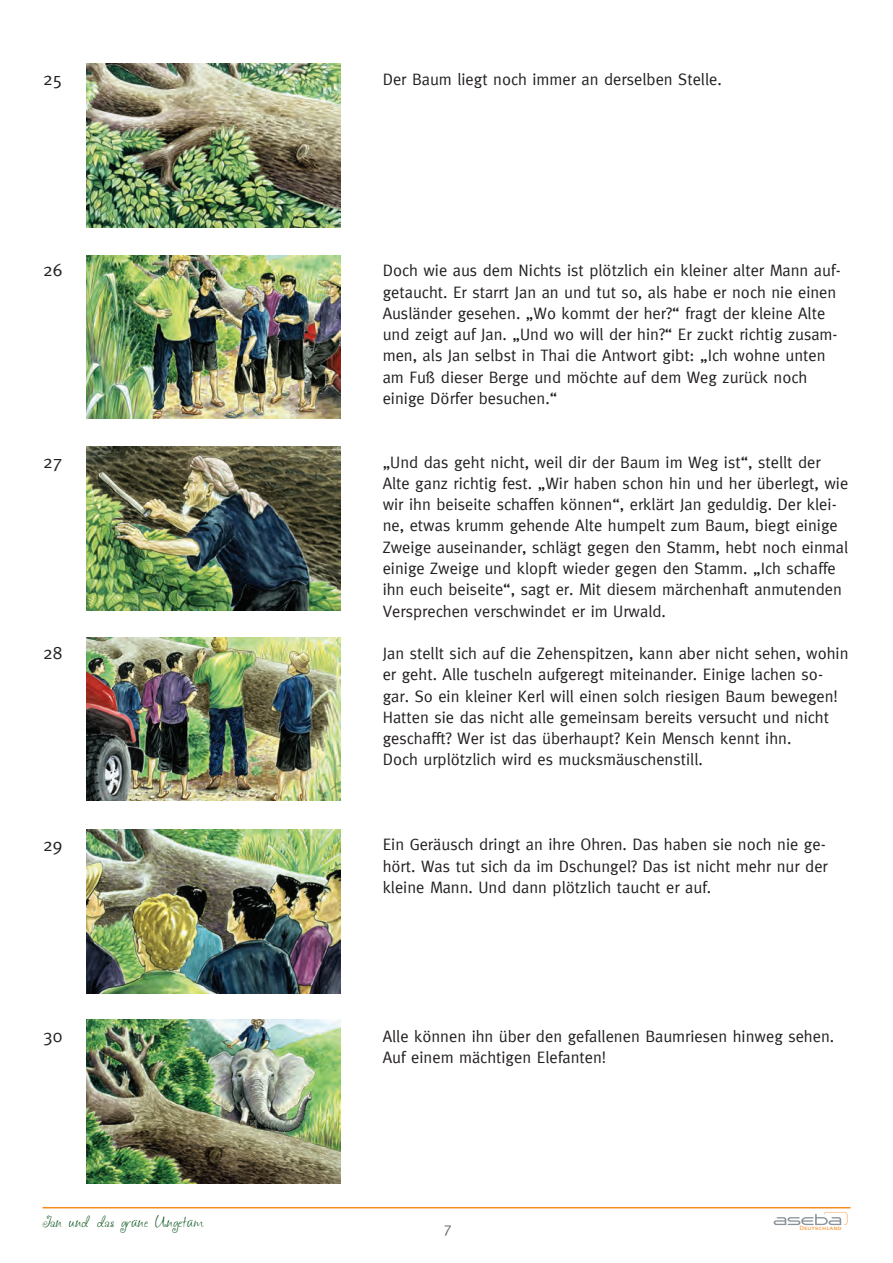
<style>
.page{position:relative;width:893px;height:1263px;background:#fff}
.page>*{position:absolute;margin:0;border:0;box-sizing:border-box;transform-origin:0 0}
.t1{font:18px "Meta";color:#231f20}
.t2{font:16.5px/21.3px "Meta";color:#231f20}
.t3{font:15px "Meta";color:#606a70}
.t4{font:12px "aka Frivolity";color:#004c13}
.t5{font:6.15px "Meta Caps";color:#f68b1f;scale:1.2 1}
</style>
<div class="page">
<svg style="left:774px;top:1212px;width:73px;height:13px"></svg>
<hr style="left:43px;top:1207px;width:807px;height:1px;background:#f68b1f">
<img style="left:87px;top:64px;width:253px;height:163px">
<img style="left:87px;top:255px;width:253px;height:164px">
<img style="left:87px;top:447px;width:253px;height:163px">
<img style="left:87px;top:637px;width:253px;height:164px">
<img style="left:87px;top:830px;width:253px;height:163px">
<img style="left:87px;top:1020px;width:253px;height:163px">
<p class="t1" style="left:43px;top:68px;width:21px">25</p>
<p class="t2" style="left:383px;top:68px;width:341px">Der Baum liegt noch immer an derselben Stelle.</p>
<p class="t1" style="left:43px;top:260px;width:21px">26</p>
<p class="t2" style="left:383px;top:260px;width:459px">Doch wie aus dem Nichts ist plötzlich ein kleiner alter Mann auf&shy;getaucht. Er starrt Jan an und tut so, als habe er noch nie einen Ausländer gesehen. „Wo kommt der her?“ fragt der kleine Alte und zeigt auf Jan. „Und wo will der hin?“ Er zuckt richtig zusam&shy;men, als Jan selbst in Thai die Antwort gibt: „Ich wohne unten am Fuß dieser Berge und möchte auf dem Weg zurück noch einige Dörfer besuchen.“</p>
<p class="t1" style="left:43px;top:451px;width:21px">27</p>
<p class="t1" style="left:43px;top:642px;width:21px">28</p>
<p class="t2" style="left:383px;top:451px;width:467px">„Und das geht nicht, weil dir der Baum im Weg ist“, stellt der Alte ganz richtig fest. „Wir haben schon hin und her überlegt, wie wir ihn beiseite schaffen können“, erklärt Jan geduldig. Der klei&shy;ne, etwas krumm gehende Alte humpelt zum Baum, biegt einige Zweige auseinander, schlägt gegen den Stamm, hebt noch einmal einige Zweige und klopft wieder gegen den Stamm. „Ich schaffe ihn euch beiseite“, sagt er. Mit diesem märchenhaft anmutenden Versprechen verschwindet er im Urwald.</p>
<p class="t2" style="left:383px;top:642px;width:467px">Jan stellt sich auf die Zehenspitzen, kann aber nicht sehen, wohin er geht. Alle tuscheln aufgeregt miteinander. Einige lachen so&shy;gar. So ein kleiner Kerl will einen solch riesigen Baum bewegen!<br>Hatten sie das nicht alle gemeinsam bereits versucht und nicht geschafft? Wer ist das überhaupt? Kein Mensch kennt ihn.<br>Doch urplötzlich wird es mucksmäuschenstill.</p>
<p class="t1" style="left:43px;top:834px;width:21px">29</p>
<p class="t2" style="left:383px;top:834px;width:447px">Ein Geräusch dringt an ihre Ohren. Das haben sie noch nie ge&shy;hört. Was tut sich da im Dschungel? Das ist nicht mehr nur der kleine Mann. Und dann plötzlich taucht er auf.</p>
<p class="t1" style="left:43px;top:1025px;width:21px">30</p>
<p class="t2" style="left:383px;top:1025px;width:453px">Alle können ihn über den gefallenen Baumriesen hinweg sehen.<br>Auf einem mächtigen Elefanten!</p>
<p class="t4" style="left:43px;top:1216px;width:162px">Jan und das grüne Ungetüm</p>
<p class="t3" style="left:444px;top:1219px;width:10px">7</p>
<p class="t5" style="left:799px;top:1225px;width:37px">Deutschland</p>
</div>
